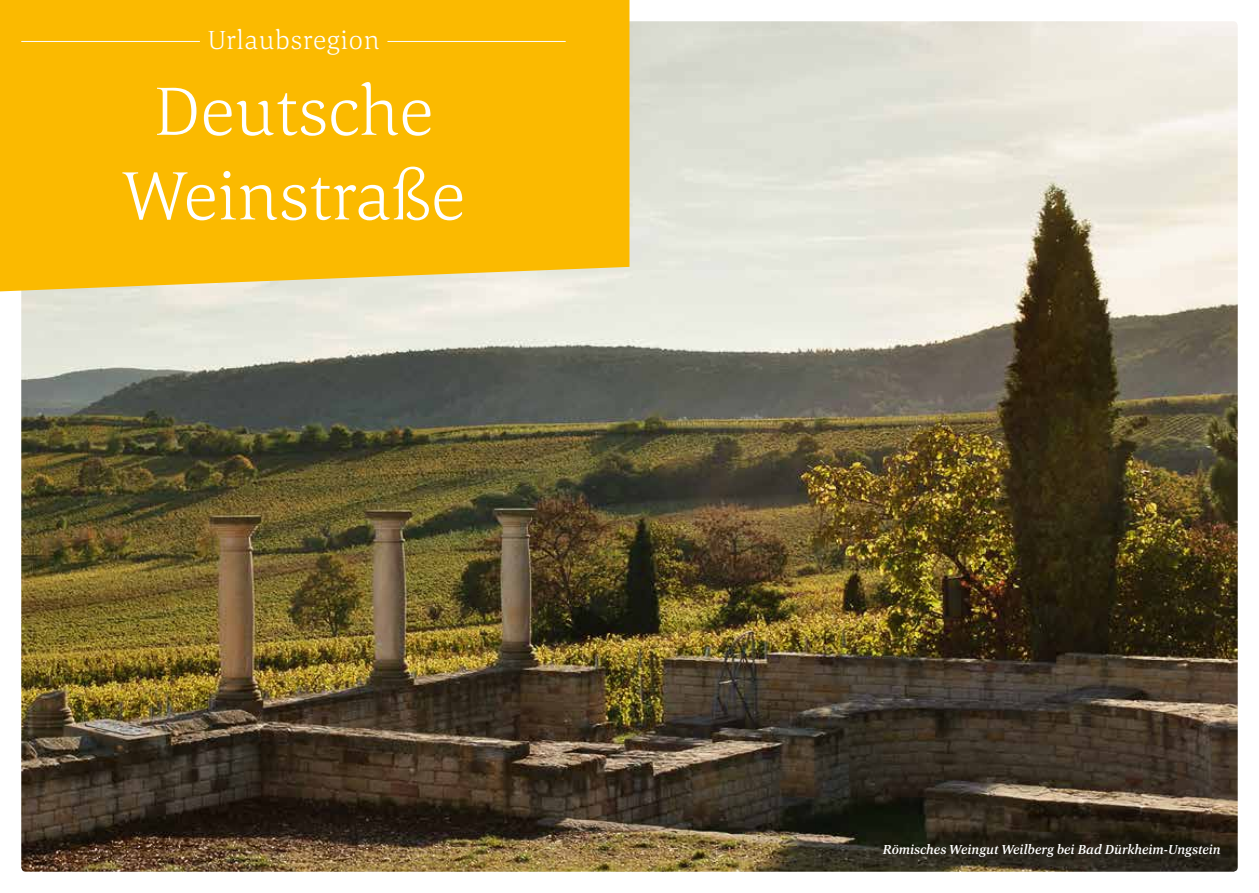
<style>
.page{position:relative;width:1259px;height:893px;background:#fff}
.page>*{position:absolute;margin:0;border:0;box-sizing:border-box;transform-origin:0 0}
.t1{font:300 70.5px/84.6px "Corda";color:#fff;text-align:center}
.t2{font:300 27px "Corda";letter-spacing:.025em;color:#fff}
.t3{font:italic 500 13.5px "Corda";color:#fff}
</style>
<div class="page">
<img style="left:21px;top:21px;width:1216px;height:851px">
<div style="left:0;top:0;width:629px;height:291px;background:#fbba00"></div>
<hr style="left:21px;top:41px;width:179px;height:1px;background:#fff">
<hr style="left:387px;top:41px;width:179px;height:1px;background:#fff">
<h2 class="t2" style="left:207px;top:22px;width:173px">Urlaubsregion</h2>
<h1 class="t1" style="left:122px;top:67px;width:344px">Deutsche<br>Weinstraße</h1>
<p class="t3" style="left:883px;top:840px;width:339px">Römisches Weingut Weilberg bei Bad Dürkheim-Ungstein</p>
</div>
